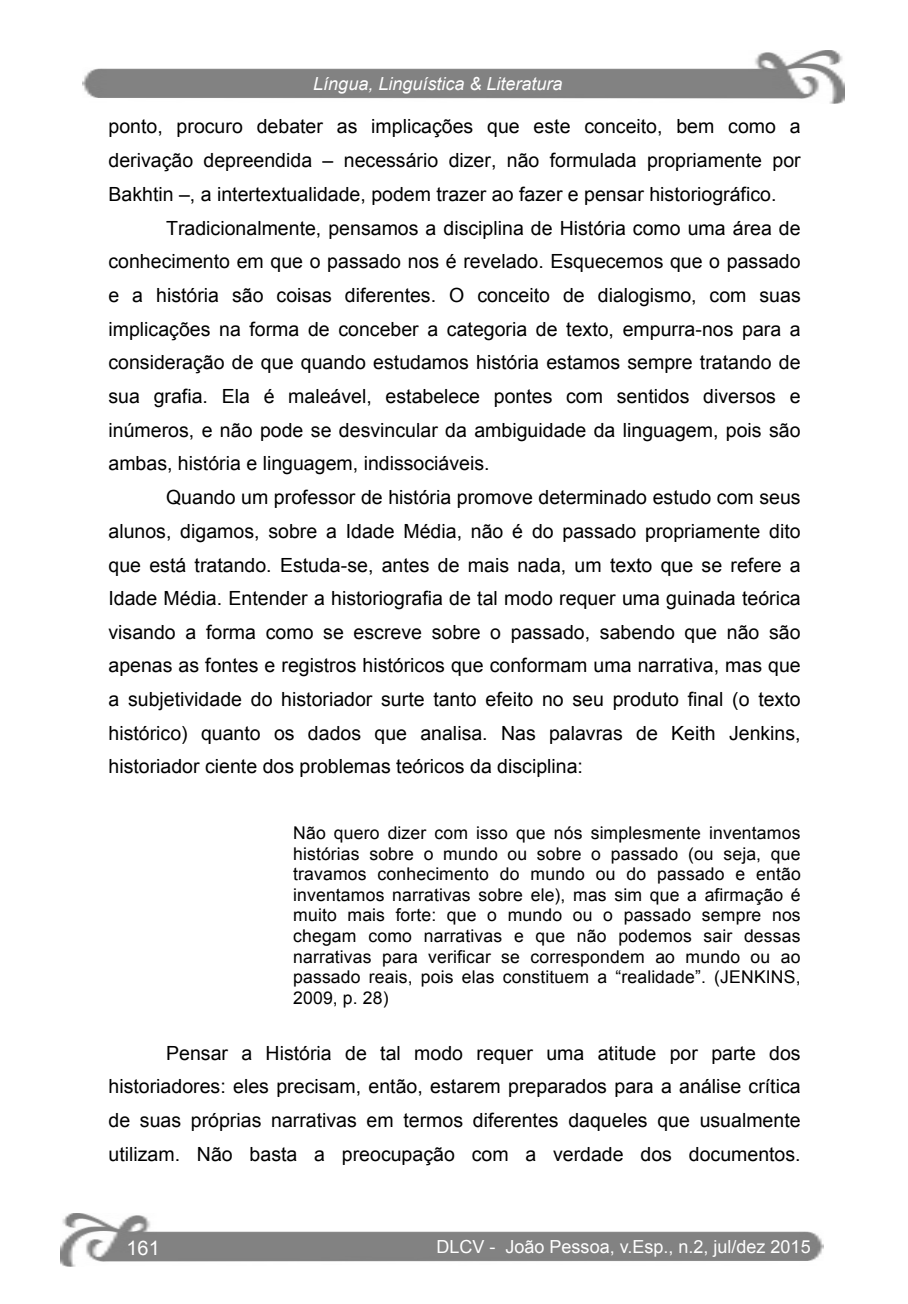
<style>
.page{position:relative;width:908px;height:1304px;background:#fff}
.page>*{position:absolute;margin:0;border:0;box-sizing:border-box;transform-origin:0 0}
.t1{font:20px "Arial";color:#fff}
.t2{font:19.6px/33.8px "Arial";color:#000;text-align:justify}
.t3{font:18px "Arial";color:#fff}
.t4{font:italic 18px "Arial";color:#fff}
.t5{font:17.6px/20.6px "Arial";letter-spacing:.01em;color:#000;text-align:justify}
</style>
<div class="page">
<img style="left:60px;top:1214px;width:763px;height:53px">
<img style="left:82px;top:51px;width:761px;height:53px">
<p class="t4" style="left:313px;top:72px;width:251px">Língua, Linguística &amp; Literatura</p>
<p class="t2" style="left:108px;top:110px;width:693px">ponto, procuro debater as implicações que este conceito, bem como a</p>
<p class="t2" style="left:108px;top:144px;width:693px">derivação depreendida – necessário dizer, não formulada propriamente por</p>
<p class="t2" style="left:108px;top:177px;width:669px">Bakhtin –, a intertextualidade, podem trazer ao fazer e pensar historiográfico.</p>
<p class="t2" style="left:166px;top:211px;width:635px">Tradicionalmente, pensamos a disciplina de História como uma área de</p>
<p class="t2" style="left:108px;top:245px;width:693px">conhecimento em que o passado nos é revelado. Esquecemos que o passado</p>
<p class="t2" style="left:108px;top:279px;width:693px">e a história são coisas diferentes. O conceito de dialogismo, com suas</p>
<p class="t2" style="left:108px;top:312px;width:693px">implicações na forma de conceber a categoria de texto, empurra-nos para a</p>
<p class="t2" style="left:108px;top:346px;width:693px">consideração de que quando estudamos história estamos sempre tratando de</p>
<p class="t2" style="left:108px;top:379px;width:693px">sua grafia. Ela é maleável, estabelece pontes com sentidos diversos e</p>
<p class="t2" style="left:108px;top:413px;width:693px">inúmeros, e não pode se desvincular da ambiguidade da linguagem, pois são</p>
<p class="t2" style="left:108px;top:447px;width:382px">ambas, história e linguagem, indissociáveis.</p>
<p class="t2" style="left:166px;top:480px;width:635px">Quando um professor de história promove determinado estudo com seus</p>
<p class="t2" style="left:108px;top:514px;width:693px">alunos, digamos, sobre a Idade Média, não é do passado propriamente dito</p>
<p class="t2" style="left:108px;top:548px;width:693px">que está tratando. Estuda-se, antes de mais nada, um texto que se refere a</p>
<p class="t2" style="left:108px;top:582px;width:693px">Idade Média. Entender a historiografia de tal modo requer uma guinada teórica</p>
<p class="t2" style="left:108px;top:615px;width:693px">visando a forma como se escreve sobre o passado, sabendo que não são</p>
<p class="t2" style="left:108px;top:649px;width:693px">apenas as fontes e registros históricos que conformam uma narrativa, mas que</p>
<p class="t2" style="left:108px;top:683px;width:693px">a subjetividade do historiador surte tanto efeito no seu produto final (o texto</p>
<p class="t2" style="left:108px;top:716px;width:693px">histórico) quanto os dados que analisa. Nas palavras de Keith Jenkins,</p>
<p class="t2" style="left:108px;top:750px;width:476px">historiador ciente dos problemas teóricos da disciplina:</p>
<p class="t5" style="left:293px;top:823px;width:509px">Não quero dizer com isso que nós simplesmente inventamos histórias sobre o mundo ou sobre o passado (ou seja, que travamos conhecimento do mundo ou do passado e então inventamos narrativas sobre ele), mas sim que a afirmação é muito mais forte: que o mundo ou o passado sempre nos chegam como narrativas e que não podemos sair dessas narrativas para verificar se correspondem ao mundo ou ao passado reais, pois elas constituem a “realidade”. (JENKINS, 2009, p. 28)</p>
<p class="t2" style="left:108px;top:1036px;width:693px;text-indent:58px">Pensar a História de tal modo requer uma atitude por parte dos historiadores: eles precisam, então, estarem preparados para a análise crítica de suas próprias narrativas em termos diferentes daqueles que usualmente utilizam. Não basta a preocupação com a verdade dos documentos.</p>
<p class="t1" style="left:126px;top:1234px;width:35px">161</p>
<p class="t3" style="left:436px;top:1235px;width:375px">DLCV - João Pessoa, v.Esp., n.2, jul/dez 2015</p>
</div>
